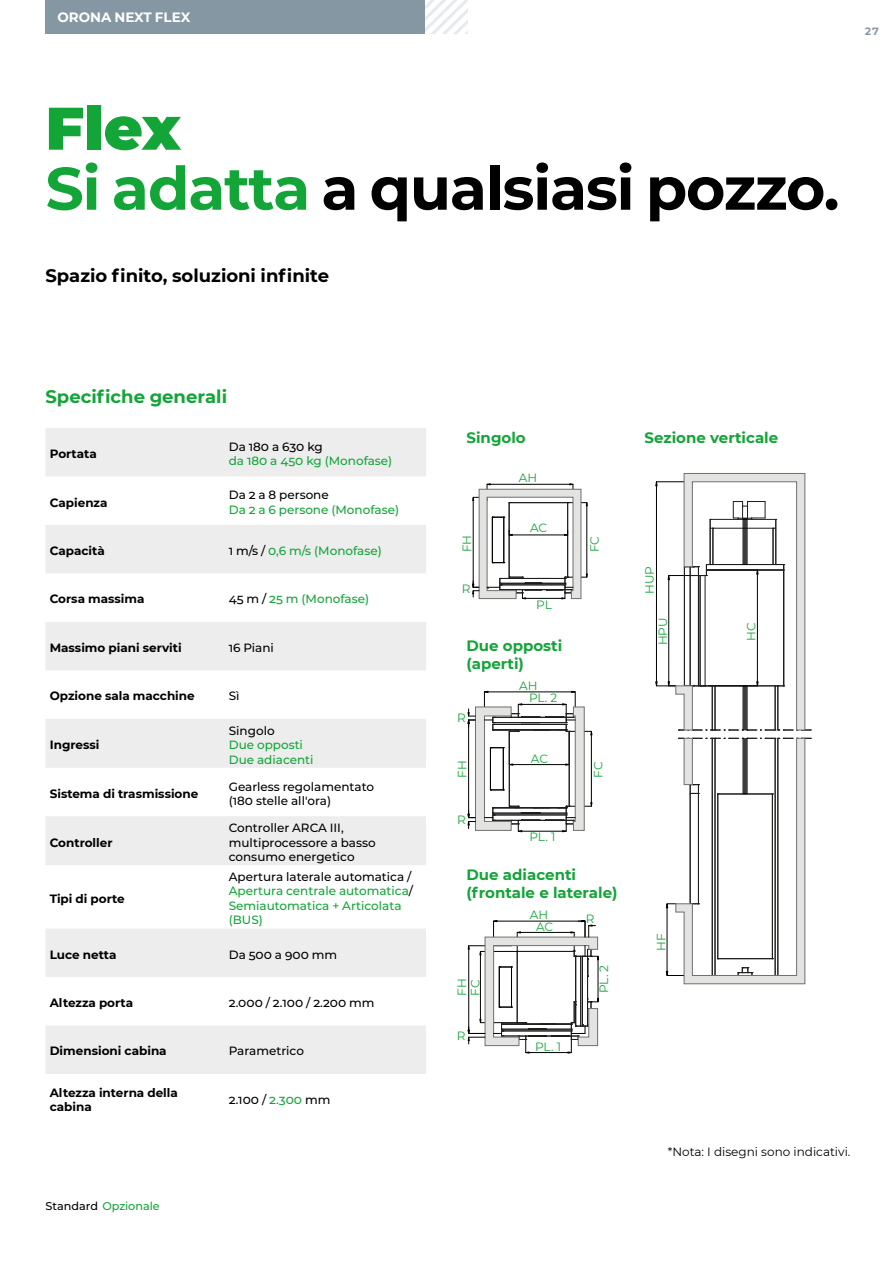
<style>
.page{position:relative;width:893px;height:1263px;background:#fff}
.page>*{position:absolute;margin:0;border:0;box-sizing:border-box;transform-origin:0 0}
.t1{font:700 60px/60px "Montserrat";letter-spacing:-.02em;color:#000}
.t2{font:700 18px "Montserrat";color:#000}
.t3{font:700 18px "Montserrat";color:#13a538}
.t4{font:700 15px/18px "Montserrat";color:#13a538}
.t5{font:700 13.5px "Montserrat";color:#fff}
.t6{font:500 12px/14.4px "Montserrat";color:#000}
.t7{font:500 12px/14.4px "Montserrat";color:#13a538}
.t8{font:700 12px/14.4px "Montserrat";color:#000}
.t9{font:12px "Montserrat";letter-spacing:-.005em;color:#13a538}
.t10{font:12px "Montserrat";color:#000}
.t11{font:500 11.25px "Montserrat";letter-spacing:-.005em;color:#13a538}
.t12{font:700 10.5px "Montserrat";color:#8597a3}
.s1{font-weight:900;color:#13a538}
.s2{color:#13a538}
.s3{color:#000}
</style>
<div class="page">
<svg style="left:666px;top:738px;width:146px;height:246px"></svg>
<svg style="left:655px;top:473px;width:157px;height:258px"></svg>
<svg style="left:46px;top:428px;width:380px;height:646px;fill:#ededed"></svg>
<svg style="left:425px;top:0;width:43px;height:34px"></svg>
<div style="left:45px;top:0;width:380px;height:34px;background:#8597a3"></div>
<svg style="left:472px;top:483px;width:116px;height:116px"></svg>
<svg style="left:468px;top:691px;width:124px;height:141px"></svg>
<svg style="left:468px;top:920px;width:131px;height:133px"></svg>
<p class="t5" style="left:57px;top:8px;width:134px">ORONA NEXT FLEX</p>
<p class="t12" style="left:864px;top:24px;width:16px">27</p>
<h1 class="t1" style="left:45px;top:95px;width:795px"><span class="s1">Flex<br></span><span class="s2">Si adatta</span> a qualsiasi pozzo.</h1>
<h2 class="t2" style="left:45px;top:262px;width:285px">Spazio finito, soluzioni infinite</h2>
<h2 class="t3" style="left:45px;top:383px;width:183px">Specifiche generali</h2>
<p class="t8" style="left:50px;top:446px;width:49px">Portata</p>
<p class="t8" style="left:50px;top:494px;width:59px">Capienza</p>
<p class="t6" style="left:229px;top:439px;width:96px">Da 180 a 630 kg</p>
<p class="t7" style="left:229px;top:453px;width:165px">da 180 a 450 kg (Monofase)</p>
<p class="t6" style="left:229px;top:487px;width:102px">Da 2 a 8 persone</p>
<p class="t7" style="left:229px;top:502px;width:172px">Da 2 a 6 persone (Monofase)</p>
<p class="t8" style="left:50px;top:543px;width:57px">Capacità</p>
<p class="t7" style="left:229px;top:543px;width:155px"><span class="s3">1 m/s /</span> 0,6 m/s (Monofase)</p>
<p class="t8" style="left:50px;top:591px;width:96px">Corsa massima</p>
<p class="t7" style="left:229px;top:591px;width:142px"><span class="s3">45 m /</span> 25 m (Monofase)</p>
<p class="t8" style="left:50px;top:640px;width:133px">Massimo piani serviti</p>
<p class="t6" style="left:229px;top:640px;width:47px">16 Piani</p>
<p class="t8" style="left:50px;top:688px;width:147px">Opzione sala macchine</p>
<p class="t6" style="left:229px;top:688px;width:12px">Sì</p>
<p class="t8" style="left:50px;top:737px;width:51px">Ingressi</p>
<p class="t6" style="left:229px;top:723px;width:47px">Singolo</p>
<p class="t7" style="left:229px;top:737px;width:86px">Due opposti<br>Due adiacenti</p>
<p class="t8" style="left:50px;top:786px;width:150px">Sistema di trasmissione</p>
<p class="t6" style="left:229px;top:779px;width:147px">Gearless regolamentato (180 stelle all'ora)</p>
<p class="t8" style="left:50px;top:834px;width:64px">Controller</p>
<p class="t6" style="left:229px;top:820px;width:148px">Controller ARCA III, multiprocessore a basso consumo energetico</p>
<p class="t8" style="left:50px;top:890px;width:76px">Tipi di porte</p>
<p class="t7" style="left:229px;top:869px;width:186px"><span class="s3">Apertura laterale automatica /<br></span>Apertura centrale automatica<span class="s3">/<br></span>Semiautomatica + Articolata (BUS)</p>
<p class="t8" style="left:50px;top:946px;width:68px">Luce netta</p>
<p class="t6" style="left:229px;top:946px;width:110px">Da 500 a 900 mm</p>
<p class="t8" style="left:50px;top:995px;width:85px">Altezza porta</p>
<p class="t6" style="left:229px;top:995px;width:147px">2.000 / 2.100 / 2.200 mm</p>
<p class="t8" style="left:50px;top:1043px;width:118px">Dimensioni cabina</p>
<p class="t6" style="left:229px;top:1043px;width:77px">Parametrico</p>
<p class="t8" style="left:50px;top:1085px;width:130px">Altezza interna della cabina</p>
<p class="t6" style="left:229px;top:1092px;width:103px">2.100 / <span class="s2">2.300</span> mm</p>
<p class="t11" style="left:45px;top:1198px;width:116px"><span class="s3">Standard</span> Opzionale</p>
<p class="t4" style="left:466px;top:427px;width:61px">Singolo</p>
<p class="t9" style="left:519px;top:469px;width:20px">AH</p>
<p class="t9" style="left:530px;top:520px;width:19px">AC</p>
<p class="t9" style="left:459px;top:552px;width:19px;rotate:-90deg">FH</p>
<p class="t9" style="left:586px;top:552px;width:18px;rotate:-90deg">FC</p>
<p class="t9" style="left:462px;top:581px;width:10px">R</p>
<p class="t9" style="left:536px;top:597px;width:17px">PL</p>
<p class="t4" style="left:466px;top:636px;width:97px">Due opposti (aperti)</p>
<p class="t9" style="left:519px;top:677px;width:20px">AH</p>
<p class="t9" style="left:457px;top:710px;width:10px">R</p>
<p class="t9" style="left:529px;top:690px;width:30px">PL. 2</p>
<p class="t9" style="left:531px;top:750px;width:19px">AC</p>
<p class="t9" style="left:454px;top:778px;width:19px;rotate:-90deg">FH</p>
<p class="t9" style="left:590px;top:778px;width:18px;rotate:-90deg">FC</p>
<p class="t9" style="left:457px;top:811px;width:10px">R</p>
<p class="t9" style="left:529px;top:829px;width:27px">PL. 1</p>
<p class="t4" style="left:466px;top:865px;width:153px">Due adiacenti (frontale e laterale)</p>
<p class="t9" style="left:454px;top:996px;width:19px;rotate:-90deg">FH</p>
<p class="t9" style="left:467px;top:996px;width:18px;rotate:-90deg">FC</p>
<p class="t9" style="left:457px;top:1027px;width:10px">R</p>
<p class="t9" style="left:530px;top:906px;width:20px">AH</p>
<p class="t9" style="left:536px;top:918px;width:19px">AC</p>
<p class="t9" style="left:535px;top:1038px;width:27px">PL. 1</p>
<p class="t9" style="left:586px;top:910px;width:10px">R</p>
<p class="t9" style="left:596px;top:993px;width:30px;rotate:-90deg">PL. 2</p>
<p class="t4" style="left:645px;top:427px;width:135px">Sezione verticale</p>
<p class="t9" style="left:641px;top:594px;width:29px;rotate:-90deg">HUP</p>
<p class="t9" style="left:655px;top:645px;width:29px;rotate:-90deg">HPU</p>
<p class="t9" style="left:743px;top:641px;width:20px;rotate:-90deg">HC</p>
<p class="t9" style="left:653px;top:951px;width:19px;rotate:-90deg">HF</p>
<p class="t10" style="left:668px;top:1144px;width:184px">*Nota: I disegni sono indicativi.</p>
</div>
